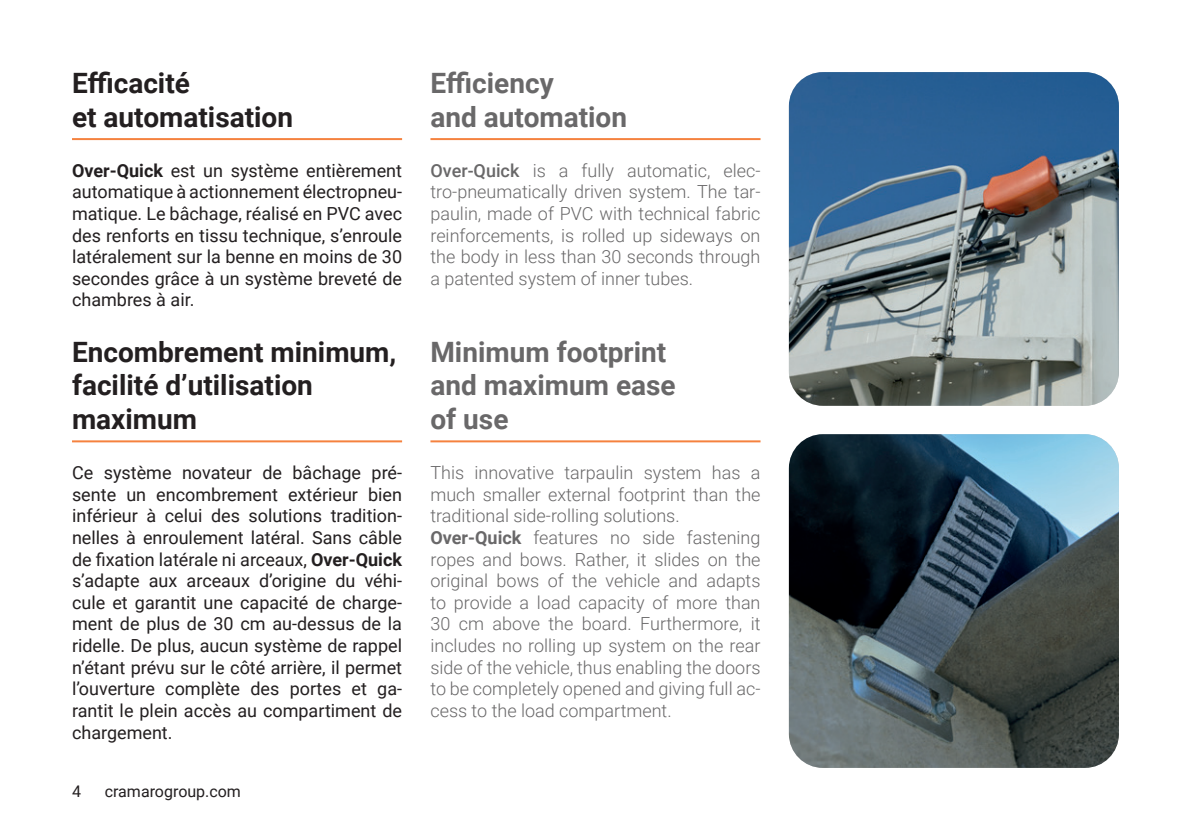
<style>
.page{position:relative;width:1191px;height:840px;background:#fff}
.page>*{position:absolute;margin:0;border:0;box-sizing:border-box;transform-origin:0 0}
.t1{font:700 28px/33.6px "Roboto";color:#231f20}
.t2{font:700 28px/33.6px "Roboto";color:#696869}
.t3{font:18px/21.6px "Roboto";color:#231f20;text-align:justify}
.t4{font:300 18px/21.6px "Roboto";color:#696869;text-align:justify}
.t5{font:16px "Roboto";color:#231f20}
.s1{font-weight:700}
.s2{font-weight:500}
</style>
<div class="page">
<hr style="left:72px;top:138px;width:330px;height:2px;background:#f5823f">
<hr style="left:72px;top:440px;width:330px;height:2px;background:#f5823f">
<hr style="left:430px;top:138px;width:330px;height:2px;background:#f5823f">
<hr style="left:430px;top:440px;width:330px;height:2px;background:#f5823f">
<img style="left:789px;top:434px;width:330px;height:333px">
<img style="left:789px;top:72px;width:330px;height:333px">
<h1 class="t1" style="left:72px;top:65px;width:223px">Efficacité<br>et automatisation</h1>
<p class="t3" style="left:72px;top:159px;width:331px"><span class="s1">Over-Quick</span> est un système entièrement automatique à actionnement électropneu&shy;matique. Le bâchage, réalisé en PVC avec des renforts en tissu technique, s’enroule latéralement sur la benne en moins de 30 secondes grâce à un système breveté de chambres à air.</p>
<h1 class="t1" style="left:72px;top:334px;width:326px">Encombrement minimum, facilité d’utilisation maximum</h1>
<p class="t3" style="left:72px;top:461px;width:331px">Ce système novateur de bâchage pré&shy;sente un encombrement extérieur bien inférieur à celui des solutions tradition&shy;nelles à enroulement latéral. Sans câble de fixation latérale ni arceaux, <span class="s1">Over-Quick </span>s’adapte aux arceaux d’origine du véhi&shy;cule et garantit une capacité de charge&shy;ment de plus de 30 cm au-dessus de la ridelle. De plus, aucun système de rappel n’étant prévu sur le côté arrière, il permet l’ouverture complète des portes et ga&shy;rantit le plein accès au compartiment de chargement.</p>
<p class="t5" style="left:72px;top:779px;width:10px">4</p>
<p class="t5" style="left:105px;top:779px;width:138px">cramarogroup.com</p>
<h1 class="t2" style="left:430px;top:65px;width:198px">Efficiency<br>and automation</h1>
<p class="t4" style="left:430px;top:159px;width:331px"><span class="s2">Over-Quick</span> is a fully automatic, elec&shy;tro-pneumatically driven system. The tar&shy;paulin, made of PVC with technical fabric reinforcements, is rolled up sideways on the body in less than 30 seconds through a patented system of inner tubes.</p>
<h1 class="t2" style="left:430px;top:334px;width:247px">Minimum footprint and maximum ease of use</h1>
<p class="t4" style="left:430px;top:461px;width:331px;text-align:left">This innovative tarpaulin system has a much smaller external footprint than the traditional side-rolling solutions.<br><span class="s1">Over-Quick</span> features no side fastening ropes and bows. Rather, it slides on the original bows of the vehicle and adapts to provide a load capacity of more than 30 cm above the board. Furthermore, it includes no rolling up system on the rear side of the vehicle, thus enabling the doors to be completely opened and giving full ac&shy;cess to the load compartment.</p>
</div>
